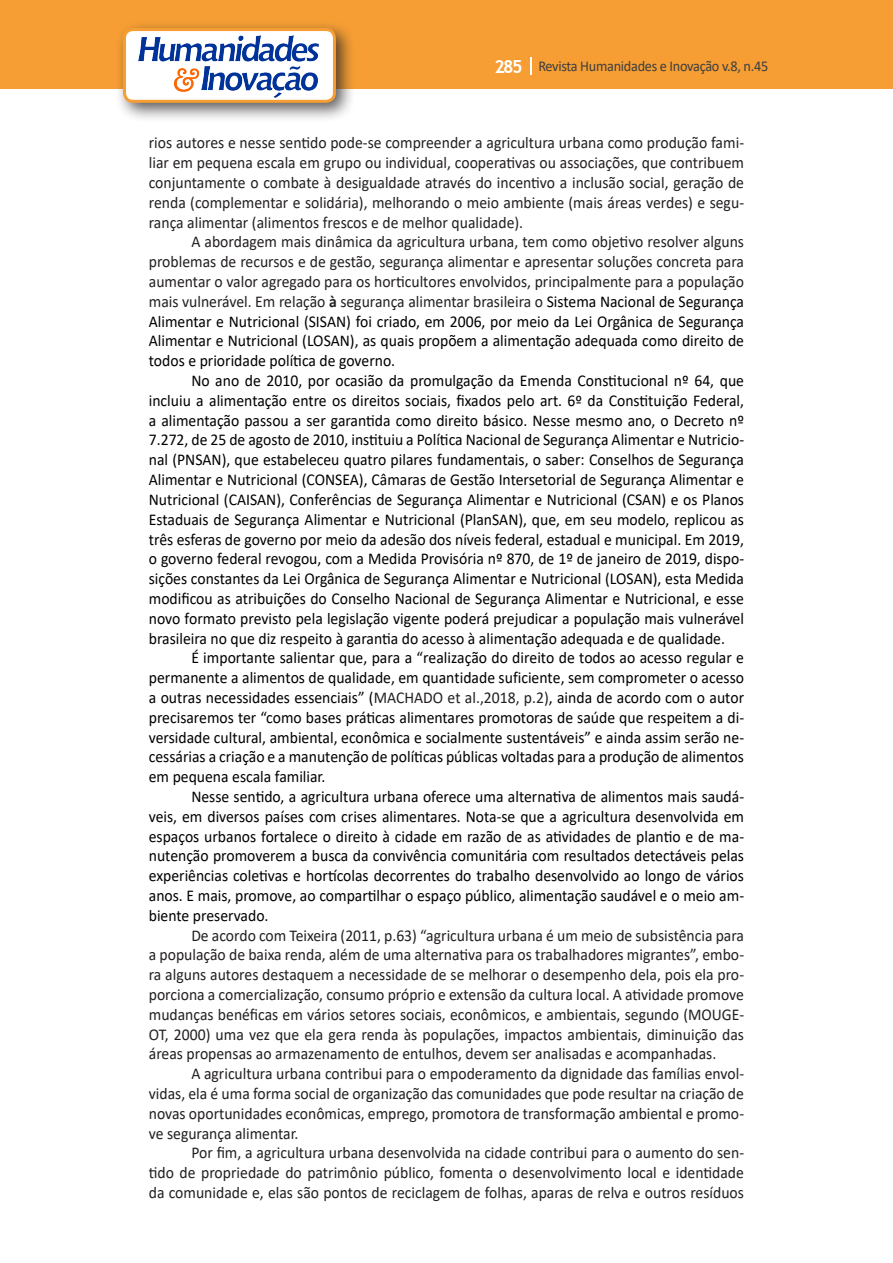
<style>
.page{position:relative;width:893px;height:1263px;background:#fff}
.page>*{position:absolute;margin:0;border:0;box-sizing:border-box;transform-origin:0 0}
.Texto{font:16.5px/19.8px "Calibri";color:#000;text-align:justify;scale:.95 1}
.Texto-2{font:16.5px/19.8px "Calibri";color:#231f20;text-align:justify;scale:.95 1}
.t1{font:15px "Calibri";letter-spacing:-.02em;color:#3e3e3f;scale:.95 1}
.s1{font-family:"Trebuchet MS";font-weight:700;font-size:18px;color:#fff}
.s2{font-weight:700}
.s3{color:#000}
.s4{color:#231f20}
</style>
<div class="page">
<div style="left:0;top:0;width:893px;height:88px;background:#f69e34"></div>
<svg style="left:530px;top:57px;width:2px;height:18px"></svg>
<div style="left:115px;top:20px;width:241px;height:103px;background:#231f20;opacity:.75"></div>
<div style="left:125px;top:30px;width:209px;height:71px;background:#fff;border-radius:9px"></div>
<img style="left:138px;top:35px;width:181px;height:62px">
<div style="left:123px;top:28px;width:213px;height:75px;border:3px solid #f69e34;border-radius:9px"></div>
<p class="t1" style="left:495px;top:56px;width:290px"><span class="s1">285</span> Revista Humanidades e Inovação v.8, n.45</p>
<p class="Texto-2" style="left:149px;top:133px;width:628px">rios autores e nesse sentido pode-se compreender a agricultura urbana como produção fami&shy;liar em pequena escala em grupo ou individual, cooperativas ou associações, que contribuem conjuntamente o combate à desigualdade através do incentivo a inclusão social, geração de renda (complementar e solidária), melhorando o meio ambiente (mais áreas verdes) e segu&shy;rança alimentar (alimentos frescos e de melhor qualidade).</p>
<p class="Texto-2" style="left:149px;top:232px;width:628px;text-indent:43px">A abordagem mais dinâmica da agricultura urbana, tem como objetivo resolver alguns problemas de recursos e de gestão, segurança alimentar e apresentar soluções concreta para aumentar o valor agregado para os horticultores envolvidos, principalmente para a população mais vulnerável. Em relação <span class="s2">à</span> segurança alimentar brasileira o <span class="s3">Sistema Nacional de Segurança Alimentar e Nutricional (SISAN) foi criado, em 2006, por meio da Lei Orgânica de Segurança Alimentar e Nutricional (LOSAN), as quais propõem a alimentação adequada como direito de todos e prioridade política de governo.</span></p>
<p class="Texto" style="left:149px;top:370px;width:628px;text-indent:43px">No ano de 2010, por ocasião da promulgação da Emenda Constitucional nº 64, que incluiu a alimentação entre os direitos sociais, fixados pelo art. 6º da Constituição Federal, a alimentação passou a ser garantida como direito básico. Nesse mesmo ano, o Decreto nº 7.272, de 25 de agosto de 2010, instituiu a Política Nacional de Segurança Alimentar e Nutricio&shy;nal (PNSAN), que estabeleceu quatro pilares fundamentais, o saber: Conselhos de Segurança Alimentar e Nutricional (CONSEA), Câmaras de Gestão Intersetorial de Segurança Alimentar e Nutricional (CAISAN), Conferências de Segurança Alimentar e Nutricional (CSAN) e os Planos Estaduais de Segurança Alimentar e Nutricional (PlanSAN), que, em seu modelo, replicou as três esferas de governo por meio da adesão dos níveis federal, estadual e municipal. Em 2019, o governo federal revogou, com a Medida Provisória nº 870, de 1º de janeiro de 2019, dispo&shy;sições constantes da Lei Orgânica de Segurança Alimentar e Nutricional (LOSAN), esta Medida modificou as atribuições do Conselho Nacional de Segurança Alimentar e Nutricional, e esse novo formato previsto pela legislação vigente poderá prejudicar a população mais vulnerável brasileira no que diz respeito à garantia do acesso à alimentação adequada e de qualidade.</p>
<p class="Texto" style="left:149px;top:647px;width:628px;text-indent:43px">É importante salientar que, para a “realização do direito de todos ao acesso regular e permanente a alimentos de qualidade, em quantidade suficiente, sem comprometer o acesso a outras necessidades essenciais” (<span class="s4">MACHADO et al.,2018, p.2)</span>, ainda de acordo com o autor precisaremos ter “como bases práticas alimentares promotoras de saúde que respeitem a di&shy;versidade cultural, ambiental, econômica e socialmente sustentáveis” e ainda assim serão ne&shy;cessárias a criação e a manutenção de políticas públicas voltadas para a produção de alimentos em pequena escala familiar.</p>
<p class="Texto" style="left:149px;top:786px;width:628px;text-indent:43px">Nesse sentido, a agricultura urbana oferece uma alternativa de alimentos mais saudá&shy;veis, em diversos países com crises alimentares. Nota-se que a agricultura desenvolvida em espaços urbanos fortalece o direito à cidade em razão de as atividades de plantio e de ma&shy;nutenção promoverem a busca da convivência comunitária com resultados detectáveis pelas experiências coletivas e hortícolas decorrentes do trabalho desenvolvido ao longo de vários anos. E mais, promove, ao compartilhar o espaço público, alimentação saudável e o meio am&shy;biente preservado.</p>
<p class="Texto-2" style="left:149px;top:925px;width:628px;text-indent:43px">De acordo com Teixeira (2011, p.63) “agricultura urbana é um meio de subsistência para a população de baixa renda, além de uma alternativa para os trabalhadores migrantes”, embo&shy;ra alguns autores destaquem a necessidade de se melhorar o desempenho dela, pois ela pro&shy;porciona a comercialização, consumo próprio e extensão da cultura local. A atividade promove mudanças benéficas em vários setores sociais, econômicos, e ambientais, segundo (MOUGE-OT, 2000) uma vez que ela gera renda às populações, impactos ambientais, diminuição das áreas propensas ao armazenamento de entulhos, devem ser analisadas e acompanhadas.</p>
<p class="Texto-2" style="left:149px;top:1063px;width:628px;text-indent:43px">A agricultura urbana contribui para o empoderamento da dignidade das famílias envol&shy;vidas, ela é uma forma social de organização das comunidades que pode resultar na criação de novas oportunidades econômicas, emprego, promotora de transformação ambiental e promo&shy;ve segurança alimentar.</p>
<p class="Texto-2" style="left:149px;top:1142px;width:628px;text-indent:43px">Por fim, a agricultura urbana desenvolvida na cidade contribui para o aumento do sen&shy;tido de propriedade do patrimônio público, fomenta o desenvolvimento local e identidade da comunidade e, elas são pontos de reciclagem de folhas, aparas de relva e outros resíduos</p>
</div>
